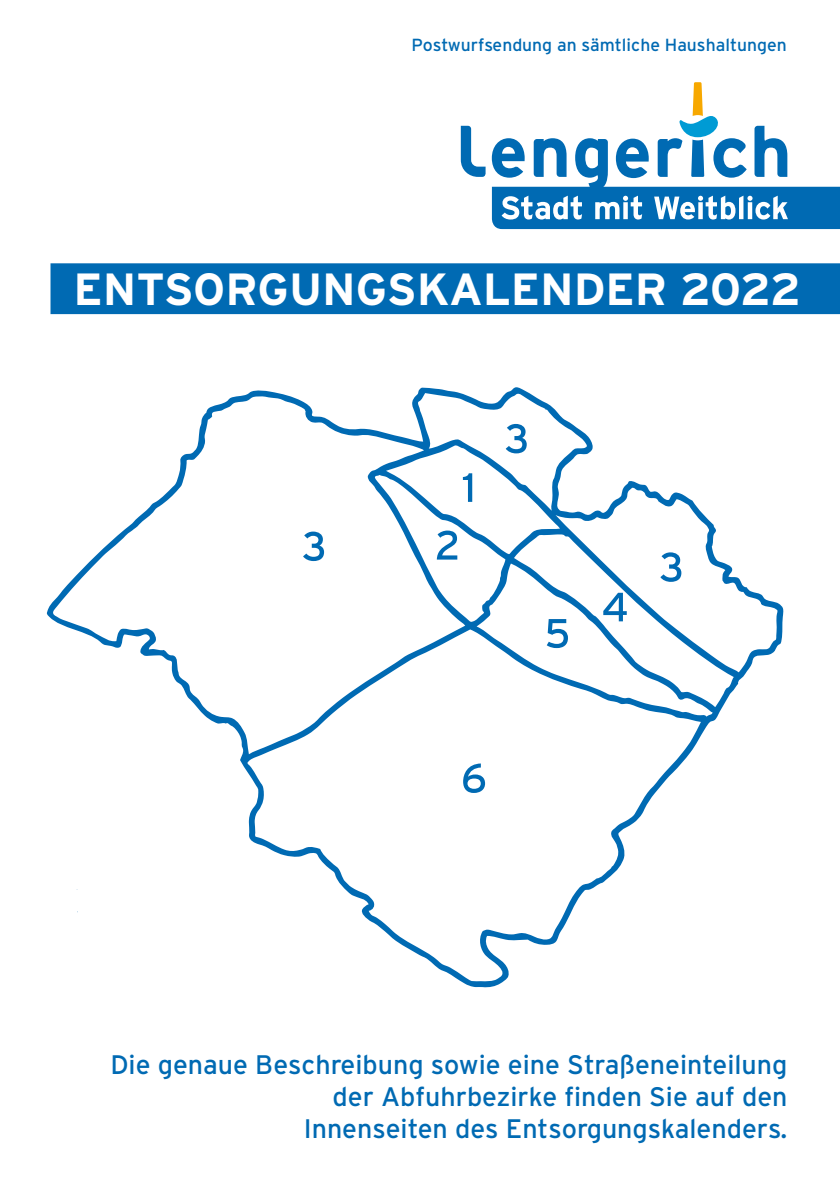
<style>
.page{position:relative;width:840px;height:1191px;background:#fff}
.page>*{position:absolute;margin:0;border:0;box-sizing:border-box;transform-origin:0 0}
.t1{font:700 45px "Interstate";color:#fff}
.t2{font:26.8px/32.2px "Interstate";color:#006ab3;text-align:right}
.t3{font:17.6px "Interstate";color:#006ab3}
</style>
<div class="page">
<div style="left:50px;top:263px;width:789px;height:51px;background:#006ab3"></div>
<svg style="left:460px;top:126px;width:25px;height:51px"></svg>
<svg style="left:491px;top:82px;width:348px;height:147px"></svg>
<svg style="left:47px;top:387px;width:736px;height:600px"></svg>
<svg style="left:462px;top:473px;width:10px;height:29px"></svg>
<svg style="left:436px;top:530px;width:21px;height:29px"></svg>
<svg style="left:303px;top:531px;width:21px;height:30px"></svg>
<svg style="left:505px;top:424px;width:21px;height:29px"></svg>
<svg style="left:660px;top:552px;width:21px;height:30px"></svg>
<svg style="left:546px;top:619px;width:21px;height:29px"></svg>
<svg style="left:603px;top:593px;width:23px;height:28px"></svg>
<svg style="left:463px;top:763px;width:22px;height:30px"></svg>
<p class="t3" style="left:411px;top:35px;width:376px">Postwurfsendung an sämtliche Haushaltungen</p>
<h1 class="t1" style="left:73px;top:264px;width:728px">ENTSORGUNGSKALENDER 2022</h1>
<p class="t2" style="left:110px;top:1047px;width:678px">Die genaue Beschreibung sowie eine Straßeneinteilung der Abfuhrbezirke finden Sie auf den<br>Innenseiten des Entsorgungskalenders.</p>
</div>
